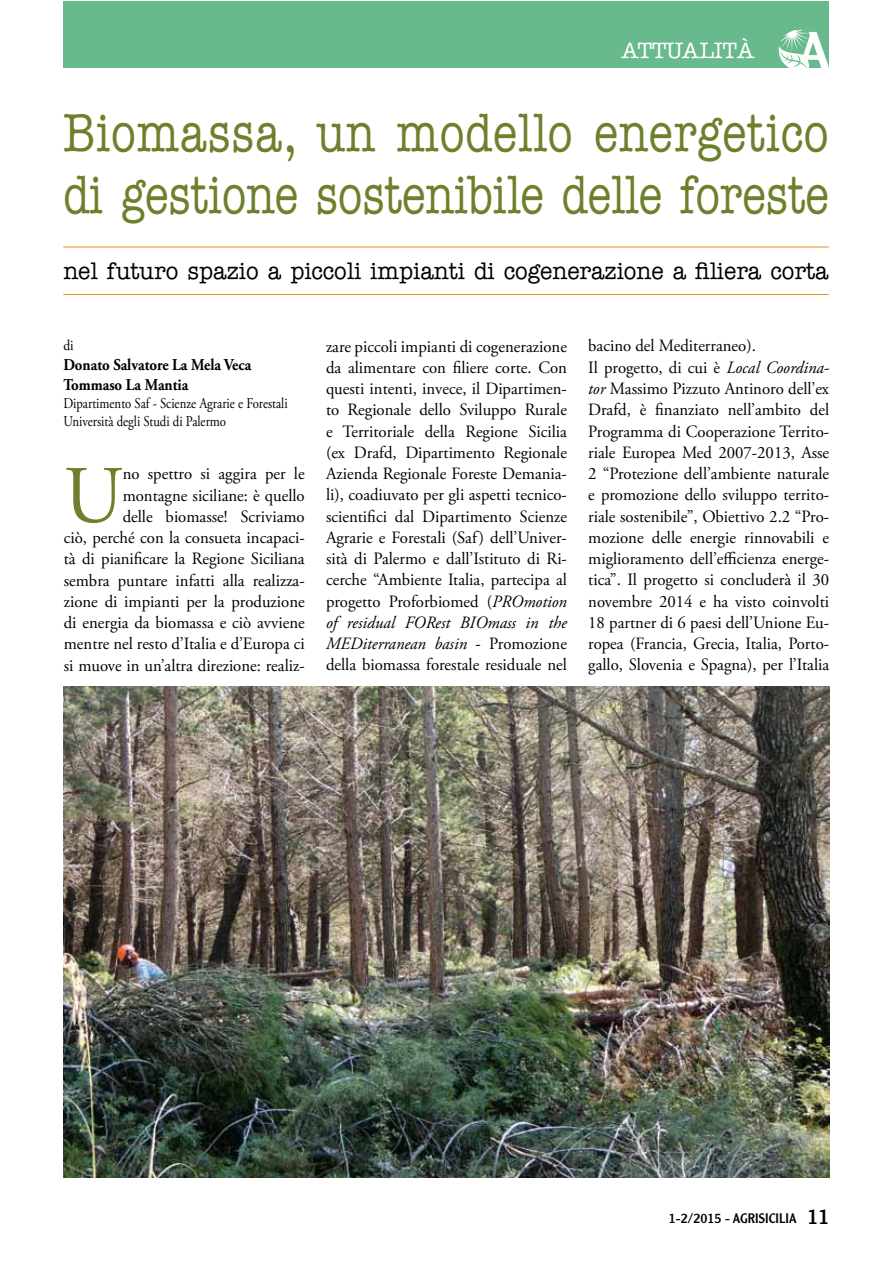
<style>
.page{position:relative;width:893px;height:1263px;background:#fff}
.page>*{position:absolute;margin:0;border:0;box-sizing:border-box;transform-origin:0 0}
.t1{font:81.45px "Adobe Garamond Pro";color:#6d802b}
.t2{font:500 54px/61.5px "American Typewriter";color:#6d802b;scale:.82 1}
.t3{font:500 24px "American Typewriter";color:#000;scale:.94 1}
.t4{font:500 22.5px "American Typewriter";color:#fff}
.t5{font:17.25px/21.3px "Adobe Garamond Pro";color:#000;text-align:right}
.t6{font:700 16.5px/19.8px "Adobe Garamond Pro";color:#000;scale:.9 1}
.t7{font:15px/18px "Adobe Garamond Pro";color:#000;scale:.85 1}
.t8{font:15px "Adobe Garamond Pro";color:#000;scale:.9 1}
.t9{font:13.5px "Clearface Gothic LH";color:#000}
.s1{font-style:italic}
.s2{font-size:21px}
</style>
<div class="page">
<div style="left:64px;top:1px;width:765px;height:67px;background:#68b98c"></div>
<svg style="left:779px;top:30px;width:50px;height:38px"></svg>
<hr style="left:63px;top:247px;width:766px;height:1px;background:#f38b17">
<hr style="left:63px;top:294px;width:766px;height:1px;background:#f38b17">
<img style="left:64px;top:687px;width:765px;height:491px">
<h3 class="t4" style="left:621px;top:38px;width:135px">ATTUALITÀ</h3>
<h2 class="t2" style="left:63px;top:103px;width:935px">Biomassa, un modello energetico di gestione sostenibile delle foreste</h2>
<h3 class="t3" style="left:63px;top:257px;width:816px">nel futuro spazio a piccoli impianti di cogenerazione a filiera corta</h3>
<p class="t8" style="left:63px;top:337px;width:13px">di</p>
<p class="t6" style="left:63px;top:355px;width:210px">Donato Salvatore La Mela Veca<br>Tommaso La Mantia</p>
<p class="t7" style="left:63px;top:395px;width:265px">Dipartimento Saf - Scienze Agrarie e Forestali<br>Università degli Studi di Palermo</p>
<p class="t5" style="left:64px;top:464px;width:242px">no spettro si aggira per le montagne siciliane: è quello<br>delle biomasse! Scriviamo<br>ciò, perché con la consueta incapaci&shy;tà di pianificare la Regione Siciliana sembra puntare infatti alla realizza&shy;zione di impianti per la produzione di energia da biomassa e ciò avviene mentre nel resto d’Italia e d’Europa ci si muove in un’altra direzione: realiz-</p>
<h1 class="t1" style="left:64px;top:447px;width:60px">U</h1>
<p class="t5" style="left:326px;top:336px;width:242px;text-align:justify">zare piccoli impianti di cogenerazione da alimentare con filiere corte. Con questi intenti, invece, il Dipartimen&shy;to Regionale dello Sviluppo Rurale e Territoriale della Regione Sicilia (ex Drafd, Dipartimento Regionale Azienda Regionale Foreste Demania&shy;li), coadiuvato per gli aspetti tecnico&shy;scientifici dal Dipartimento Scienze Agrarie e Forestali (Saf) dell’Univer&shy;sità di Palermo e dall’Istituto di Ri&shy;cerche “Ambiente Italia, partecipa al progetto Proforbiomed (<span class="s1">PROmotion of residual FORest BIOmass in the MEDiterranean basin</span> - Promozione della biomassa forestale residuale nel</p>
<p class="t5" style="left:588px;top:336px;width:242px;text-align:left">bacino del Mediterraneo).<br>Il progetto, di cui è <span class="s1">Local Coordina&shy;tor</span> Massimo Pizzuto Antinoro dell’ex Drafd, è finanziato nell’ambito del Programma di Cooperazione Territo&shy;riale Europea Med 2007-2013, Asse 2 “Protezione dell’ambiente naturale e promozione dello sviluppo territo&shy;riale sostenibile”, Obiettivo 2.2 “Pro&shy;mozione delle energie rinnovabili e miglioramento dell’efficienza energe&shy;tica”. Il progetto si concluderà il 30 novembre 2014 e ha visto coinvolti 18 partner di 6 paesi dell’Unione Eu&shy;ropea (Francia, Grecia, Italia, Porto&shy;gallo, Slovenia e Spagna), per l’Italia</p>
<p class="t9" style="left:669px;top:1209px;width:162px">1-2/2015 - AGRISICILIA <span class="s2">11</span></p>
</div>
